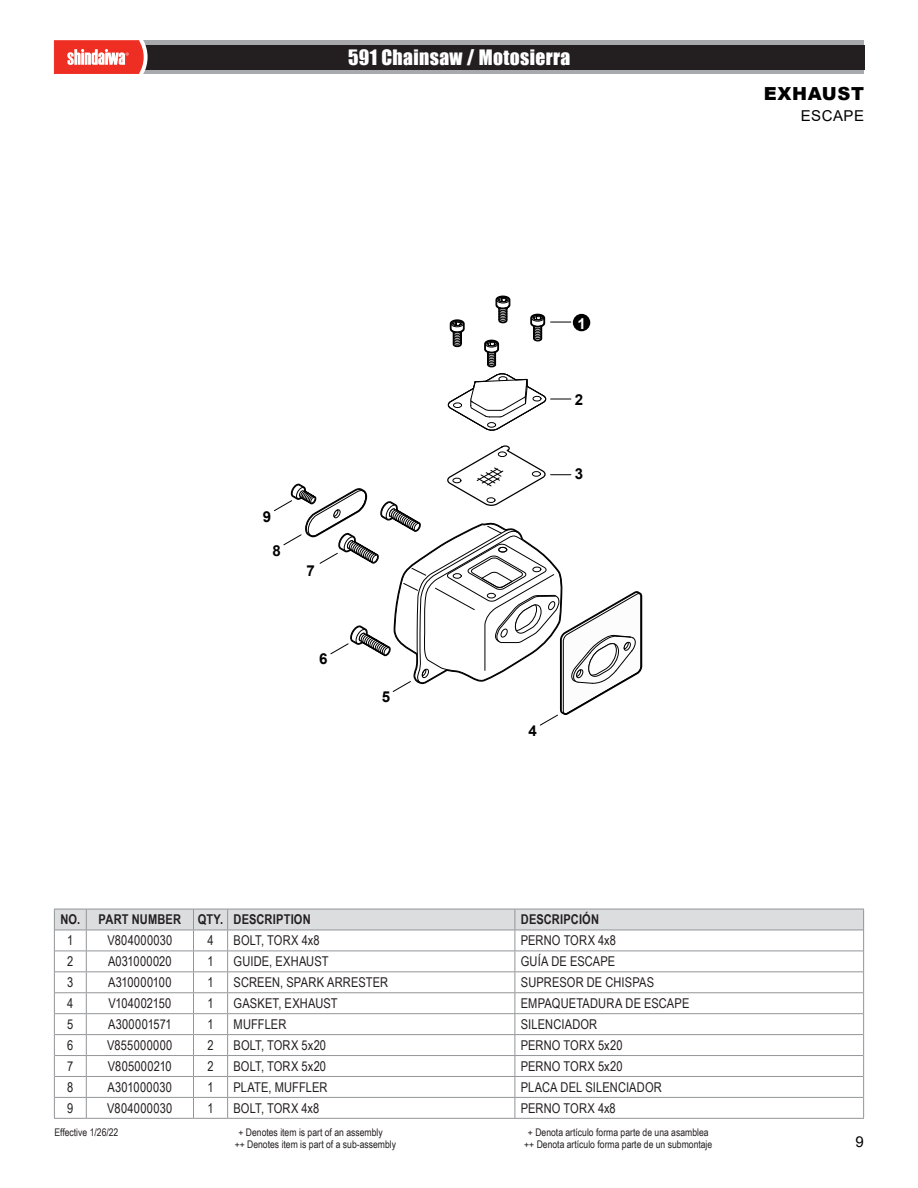
<style>
.page{position:relative;width:918px;height:1188px;background:#fff}
.page>*{position:absolute;margin:0;border:0;box-sizing:border-box;transform-origin:0 0}
.t1{font:19.5px "Impact";letter-spacing:.02em;color:#fff}
.t2{font:900 18px "Arial";letter-spacing:.035em;color:#000}
.t3{font:700 15.15px "Arial";color:#000}
.t4{font:700 15.15px "Arial";color:#fff}
.t5{font:15px "Arial";letter-spacing:.035em;color:#000}
.t6{font:13.5px "Arial Narrow";letter-spacing:.01em;color:#231f20}
.t7{font:700 13.5px "Arial Narrow";letter-spacing:.01em;color:#231f20}
.t8{font:10.5px "Arial Narrow";color:#231f20}
</style>
<div class="page">
<div style="left:143px;top:41px;width:721px;height:33px;background:#a8a9ad"></div>
<div style="left:145px;top:45px;width:719px;height:24px;background:#231f20"></div>
<svg style="left:54px;top:40px;width:94px;height:34px;background:#ef6158"></svg>
<div style="left:573px;top:314px;width:17px;height:17px;background:#000;border-radius:50%"></div>
<svg style="left:447px;top:295px;width:124px;height:136px"></svg>
<svg style="left:274px;top:445px;width:369px;height:281px"></svg>
<hr style="left:54px;top:1118px;width:32px;height:1px;background:#939598">
<hr style="left:86px;top:1118px;width:107px;height:1px;background:#939598">
<hr style="left:194px;top:1118px;width:34px;height:1px;background:#939598">
<hr style="left:228px;top:1118px;width:287px;height:1px;background:#939598">
<hr style="left:515px;top:1118px;width:349px;height:1px;background:#939598">
<svg style="left:54px;top:909px;width:810px;height:209px"></svg>
<h1 class="t1" style="left:348px;top:42px;width:224px">591 Chainsaw / Motosierra</h1>
<h2 class="t2" style="left:764px;top:80px;width:102px">EXHAUST</h2>
<p class="t5" style="left:801px;top:105px;width:65px">ESCAPE</p>
<p class="t4" style="left:577px;top:313px;width:10px">1</p>
<p class="t3" style="left:575px;top:389px;width:10px">2</p>
<p class="t3" style="left:263px;top:506px;width:10px">9</p>
<p class="t3" style="left:272px;top:540px;width:10px">8</p>
<p class="t3" style="left:306px;top:560px;width:10px">7</p>
<p class="t3" style="left:319px;top:648px;width:10px">6</p>
<p class="t3" style="left:382px;top:686px;width:10px">5</p>
<p class="t3" style="left:575px;top:463px;width:10px">3</p>
<p class="t3" style="left:529px;top:720px;width:10px">4</p>
<p class="t7" style="left:60px;top:909px;width:252px">NO. PART NUMBER QTY. DESCRIPTION</p>
<p class="t7" style="left:521px;top:909px;width:80px">DESCRIPCIÓN</p>
<p class="t6" style="left:67px;top:931px;width:8px">1</p>
<p class="t6" style="left:107px;top:931px;width:67px">V804000030</p>
<p class="t6" style="left:207px;top:931px;width:8px">4</p>
<p class="t6" style="left:234px;top:931px;width:87px">BOLT, TORX 4x8</p>
<p class="t6" style="left:521px;top:931px;width:97px">PERNO TORX 4x8</p>
<p class="t6" style="left:67px;top:952px;width:8px">2</p>
<p class="t6" style="left:108px;top:952px;width:65px">A031000020</p>
<p class="t6" style="left:207px;top:952px;width:8px">1</p>
<p class="t6" style="left:234px;top:952px;width:96px">GUIDE, EXHAUST</p>
<p class="t6" style="left:521px;top:952px;width:96px">GUÍA DE ESCAPE</p>
<p class="t6" style="left:67px;top:973px;width:8px">3</p>
<p class="t6" style="left:108px;top:973px;width:65px">A310000100</p>
<p class="t6" style="left:207px;top:973px;width:8px">1</p>
<p class="t6" style="left:234px;top:973px;width:156px">SCREEN, SPARK ARRESTER</p>
<p class="t6" style="left:521px;top:973px;width:135px">SUPRESOR DE CHISPAS</p>
<p class="t6" style="left:67px;top:993px;width:8px">4</p>
<p class="t6" style="left:108px;top:993px;width:64px">V104002150</p>
<p class="t6" style="left:207px;top:993px;width:8px">1</p>
<p class="t6" style="left:234px;top:993px;width:106px">GASKET, EXHAUST</p>
<p class="t6" style="left:521px;top:993px;width:170px">EMPAQUETADURA DE ESCAPE</p>
<p class="t6" style="left:67px;top:1014px;width:8px">5</p>
<p class="t6" style="left:108px;top:1014px;width:65px">A300001571</p>
<p class="t6" style="left:207px;top:1014px;width:8px">1</p>
<p class="t6" style="left:234px;top:1014px;width:54px">MUFFLER</p>
<p class="t6" style="left:521px;top:1014px;width:78px">SILENCIADOR</p>
<p class="t6" style="left:67px;top:1035px;width:8px">6</p>
<p class="t6" style="left:107px;top:1035px;width:67px">V855000000</p>
<p class="t6" style="left:207px;top:1035px;width:8px">2</p>
<p class="t6" style="left:234px;top:1035px;width:94px">BOLT, TORX 5x20</p>
<p class="t6" style="left:521px;top:1035px;width:103px">PERNO TORX 5x20</p>
<p class="t6" style="left:67px;top:1056px;width:8px">7</p>
<p class="t6" style="left:108px;top:1056px;width:65px">V805000210</p>
<p class="t6" style="left:207px;top:1056px;width:8px">2</p>
<p class="t6" style="left:234px;top:1056px;width:94px">BOLT, TORX 5x20</p>
<p class="t6" style="left:521px;top:1056px;width:103px">PERNO TORX 5x20</p>
<p class="t6" style="left:67px;top:1077px;width:8px">8</p>
<p class="t6" style="left:108px;top:1077px;width:66px">A301000030</p>
<p class="t6" style="left:207px;top:1077px;width:8px">1</p>
<p class="t6" style="left:234px;top:1077px;width:95px">PLATE, MUFFLER</p>
<p class="t6" style="left:521px;top:1077px;width:143px">PLACA DEL SILENCIADOR</p>
<p class="t6" style="left:67px;top:1098px;width:8px">9</p>
<p class="t6" style="left:107px;top:1098px;width:67px">V804000030</p>
<p class="t6" style="left:207px;top:1098px;width:8px">1</p>
<p class="t6" style="left:233px;top:1098px;width:87px">BOLT, TORX 4x8</p>
<p class="t6" style="left:521px;top:1098px;width:97px">PERNO TORX 4x8</p>
<p class="t8" style="left:54px;top:1124px;width:65px">Effective 1/26/22</p>
<p class="t8" style="left:238px;top:1124px;width:146px">+ Denotes item is part of an assembly</p>
<p class="t8" style="left:528px;top:1124px;width:182px">+ Denota artículo forma parte de una asamblea</p>
<p class="t8" style="left:235px;top:1136px;width:163px">++ Denotes item is part of a sub-assembly</p>
<p class="t8" style="left:524px;top:1136px;width:190px">++ Denota artículo forma parte de un submontaje</p>
<p class="t5" style="left:856px;top:1132px;width:10px">9</p>
</div>
